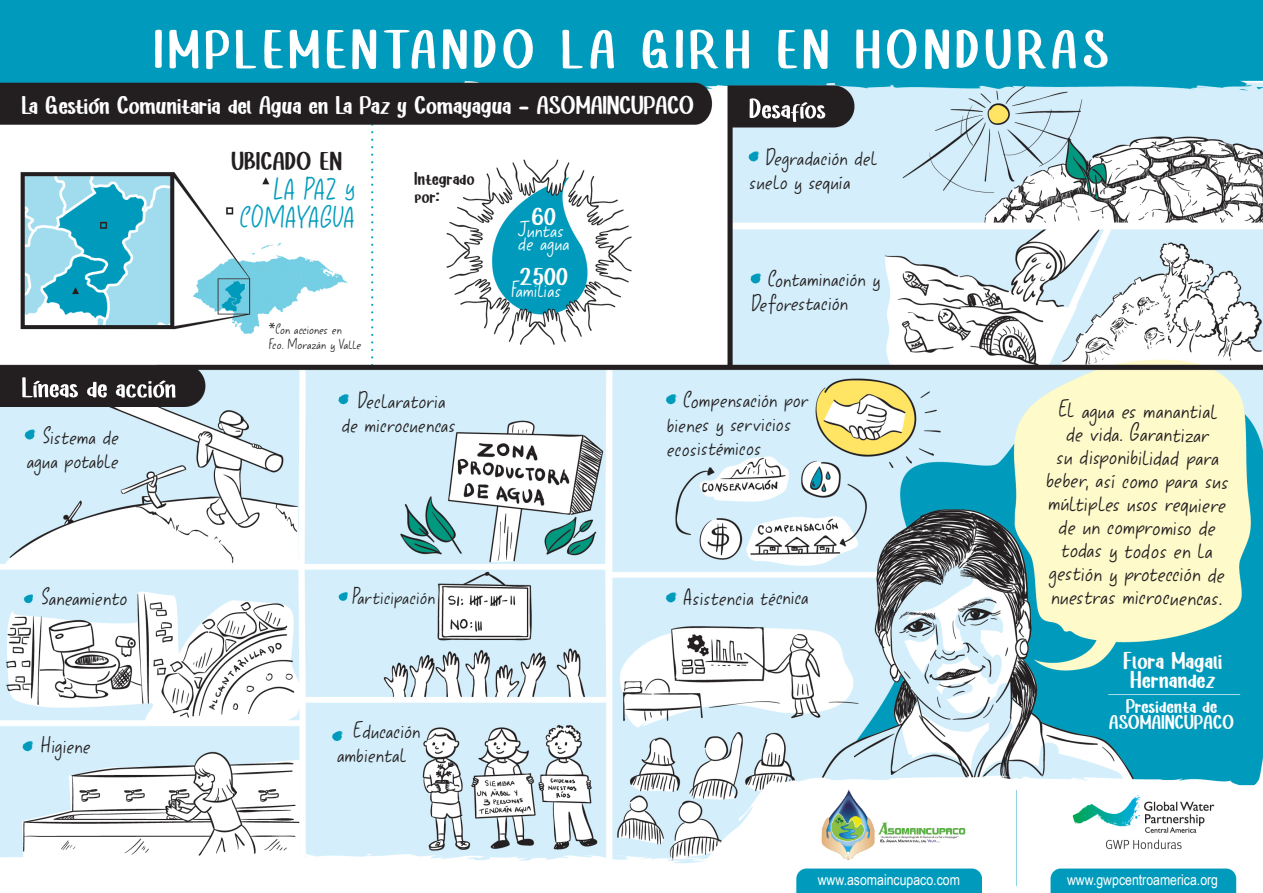
<style>
.page{position:relative;width:1263px;height:893px;background:#fff}
.page>*{position:absolute;margin:0;border:0;box-sizing:border-box;transform-origin:0 0}
.t1{font:57.9px "The Lima";letter-spacing:.1em;color:#fff}
.t2{font:34.5px/28.5px "Yasuragi DEMO";color:#009bbc;text-align:right}
.t3{font:28.5px/23.2px "Yasuragi DEMO";letter-spacing:-.01em;color:#231f20;text-align:center}
.t4{font:27px/24.2px "Yasuragi DEMO";letter-spacing:-.005em;color:#231f20}
.t5{font:27px "The Lima";letter-spacing:.01em;color:#fff}
.t6{font:27px "The Lima";letter-spacing:.02em;color:#231f20}
.t7{font:25.5px/19.5px "The Lima";letter-spacing:.02em;color:#fff}
.t8{font:25.5px "Yasuragi DEMO";color:#fff}
.t9{font:25.5px "Yasuragi DEMO";color:#231f20}
.t10{font:21px/16.5px "The Lima";letter-spacing:.02em;color:#fff;text-align:center}
.t11{font:19.5px/18.1px "The Lima";letter-spacing:.02em;color:#231f20}
.t12{font:16.5px/15px "Yasuragi DEMO";letter-spacing:-.005em;color:#231f20}
.t13{font:15px "Arial Narrow";color:#fff}
.s1{font-family:"Myriad Pro"}
</style>
<div class="page">
<img style="left:0;top:0;width:1263px;height:893px">
<svg style="left:87px;top:382px;width:20px;height:16px"></svg>
<svg style="left:93px;top:98px;width:7px;height:4px"></svg>
<svg style="left:22px;top:377px;width:56px;height:21px"></svg>
<svg style="left:116px;top:380px;width:60px;height:18px"></svg>
<svg style="left:750px;top:98px;width:76px;height:24px"></svg>
<svg style="left:519px;top:107px;width:10px;height:3px"></svg>
<h1 class="t1" style="left:154px;top:27px;width:955px">IMPLEMENTANDO LA GIRH EN HONDURAS</h1>
<p class="t5" style="left:22px;top:95px;width:674px">La Gestion Comunitaria del Agua en La Paz y Comayagua ASOMAINCUPACO</p>
<p class="t4" style="left:26px;top:425px;width:94px;text-align:right">Sistema de agua potable</p>
<p class="t4" style="left:42px;top:586px;width:88px">Saneamiento</p>
<p class="t4" style="left:41px;top:734px;width:52px">Higiene</p>
<p class="t6" style="left:231px;top:150px;width:112px">UBICADO EN</p>
<p class="t2" style="left:239px;top:176px;width:117px">LA PAZ y<br>COMAYAGUA</p>
<p class="t12" style="left:269px;top:322px;width:94px"><span class="s1">*</span>Con acciones en<br>Fco. Morazán y Valle</p>
<p class="t11" style="left:415px;top:171px;width:61px">Integrado por:</p>
<p class="t4" style="left:341px;top:388px;width:116px;text-align:center">Declaratoria<br>de microcuencas</p>
<p class="t7" style="left:532px;top:208px;width:26px">60</p>
<p class="t8" style="left:518px;top:216px;width:48px">Juntas</p>
<p class="t8" style="left:518px;top:229px;width:53px">de agua</p>
<p class="t7" style="left:520px;top:267px;width:50px">2500</p>
<p class="t8" style="left:511px;top:276px;width:52px">Familias</p>
<p class="t9" style="left:352px;top:583px;width:85px">Participación</p>
<p class="t4" style="left:337px;top:718px;width:85px;text-indent:16px">Educación ambiental</p>
<p class="t4" style="left:749px;top:145px;width:130px;text-indent:16px">Degradación del suelo y sequía</p>
<p class="t4" style="left:751px;top:267px;width:131px;text-indent:16px">Contaminación y<br>Deforestación</p>
<p class="t4" style="left:667px;top:388px;width:144px;text-indent:16px">Compensación por bienes y servicios ecosistémicos</p>
<p class="t4" style="left:683px;top:585px;width:127px">Asistencia técnica</p>
<p class="t3" style="left:1046px;top:399px;width:184px">El agua es manantial de vida. Garantizar<br>su disponibilidad para beber, así como para sus múltiples usos requiere de un compromiso de todas y todos en la gestión y protección de nuestras microcuencas.</p>
<p class="t7" style="left:1123px;top:651px;width:100px">Flora Magali<br>Hernandez</p>
<p class="t10" style="left:1109px;top:699px;width:127px">Presidenta de<br>ASOMAINCUPACO</p>
<p class="t13" style="left:818px;top:869px;width:144px">www.asomaincupaco.com</p>
<p class="t13" style="left:1067px;top:869px;width:153px">www.gwpcentroamerica.org</p>
</div>
